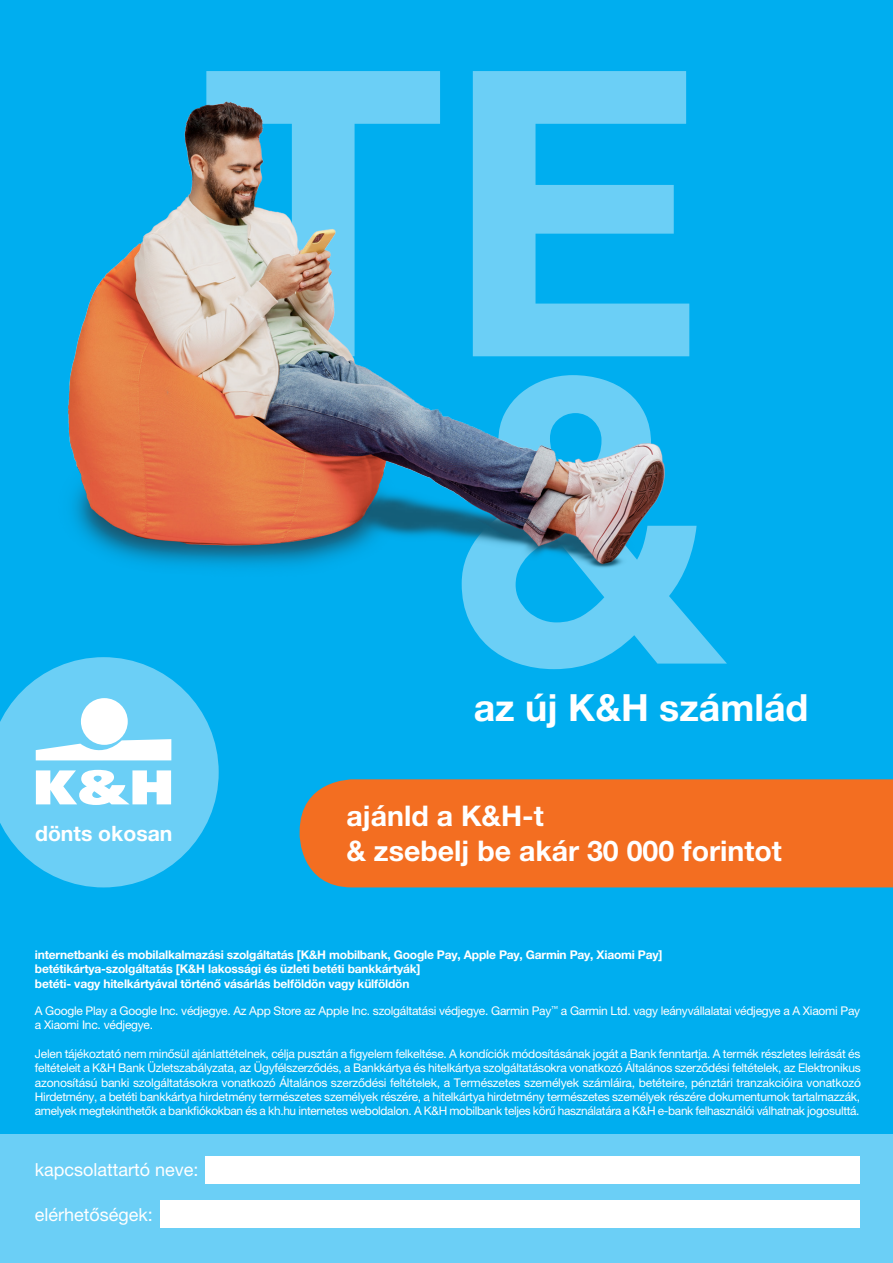
<style>
.page{position:relative;width:893px;height:1263px;background:#00aeef}
.page>*{position:absolute;margin:0;border:0;box-sizing:border-box;transform-origin:0 0}
.t1{font:700 37.5px "Helvetica Neue LT Pro";color:#fff}
.t2{font:700 28.5px "Helvetica Neue LT Pro";color:#fff}
.t3{font:700 21.15px "Helvetica Neue LT Pro";color:#fff}
.t4{font:18px "Helvetica Neue LT Pro";color:#fff}
.t5{font:12px/14.4px "Helvetica Neue LT Pro";letter-spacing:-.02em;color:#fff}
.t6{font:700 12px "Helvetica Neue LT Pro";letter-spacing:-.015em;color:#fff}
</style>
<div class="page">
<svg style="left:466px;top:612px;width:261px;height:57px;fill:#6bcff6"></svg>
<div style="left:0;top:1134px;width:893px;height:129px;background:#6bcff6"></div>
<svg style="left:0;top:657px;width:219px;height:230px;fill:#6bcff6"></svg>
<svg style="left:36px;top:770px;width:135px;height:35px;background:#d0effc"></svg>
<div style="left:81px;top:698px;width:47px;height:47px;background:#fff;border-radius:50%"></div>
<svg style="left:36px;top:739px;width:135px;height:21px;background:#dff4fd"></svg>
<div style="left:300px;top:779px;width:593px;height:108px;background:#f36e21"></div>
<div style="left:205px;top:1156px;width:654px;height:27px;background:#fff"></div>
<div style="left:160px;top:1200px;width:699px;height:28px;background:#fff"></div>
<img style="left:68px;top:71px;width:629px;height:541px">
<h3 class="t3" style="left:35px;top:820px;width:139px">dönts okosan</h3>
<p class="t1" style="left:474px;top:684px;width:336px">az új K&amp;H számlád</p>
<p class="t2" style="left:346px;top:798px;width:199px">ajánld a K&amp;H-t</p>
<p class="t2" style="left:346px;top:832px;width:437px">&amp; zsebelj be akár 30 000 forintot</p>
<p class="t6" style="left:35px;top:947px;width:629px">internetbanki és mobilalkalmazási szolgáltatás [K&amp;H mobilbank, Google Pay, Apple Pay, Garmin Pay, Xiaomi Pay]</p>
<p class="t6" style="left:35px;top:961px;width:387px">betétikártya-szolgáltatás [K&amp;H lakossági és üzleti betéti bankkártyák]</p>
<p class="t6" style="left:35px;top:976px;width:376px">betéti- vagy hitelkártyával történő vásárlás belföldön vagy külföldön</p>
<p class="t5" style="left:35px;top:1003px;width:827px">A Google Play a Google Inc. védjegye. Az App Store az Apple Inc. szolgáltatási védjegye. Garmin Pay<sup>™</sup> a Garmin Ltd. vagy leányvállalatai védjegye a A Xiaomi Pay a Xiaomi Inc. védjegye.</p>
<p class="t5" style="left:35px;top:1046px;width:828px;text-align:justify">Jelen tájékoztató nem minősül ajánlattételnek, célja pusztán a figyelem felkeltése. A kondíciók módosításának jogát a Bank fenntartja. A termék részletes leírását és feltételeit a K&amp;H Bank Üzletszabályzata, az Ügyfélszerződés, a Bankkártya és hitelkártya szolgáltatásokra vonatkozó Általános szerződési feltételek, az Elektronikus azonosítású banki szolgáltatásokra vonatkozó Általános szerződési feltételek, a Természetes személyek számláira, betéteire, pénztári tranzakcióira vonatkozó Hirdetmény, a betéti bankkártya hirdetmény természetes személyek részére, a hitelkártya hirdetmény természetes személyek részére dokumentumok tartalmazzák, amelyek megtekinthetők a bankfiókokban és a kh.hu internetes weboldalon. A K&amp;H mobilbank teljes körű használatára a K&amp;H e-bank felhasználói válhatnak jogosulttá.</p>
<p class="t4" style="left:35px;top:1158px;width:165px">kapcsolattartó neve:</p>
<p class="t4" style="left:35px;top:1203px;width:120px">elérhetőségek:</p>
</div>
